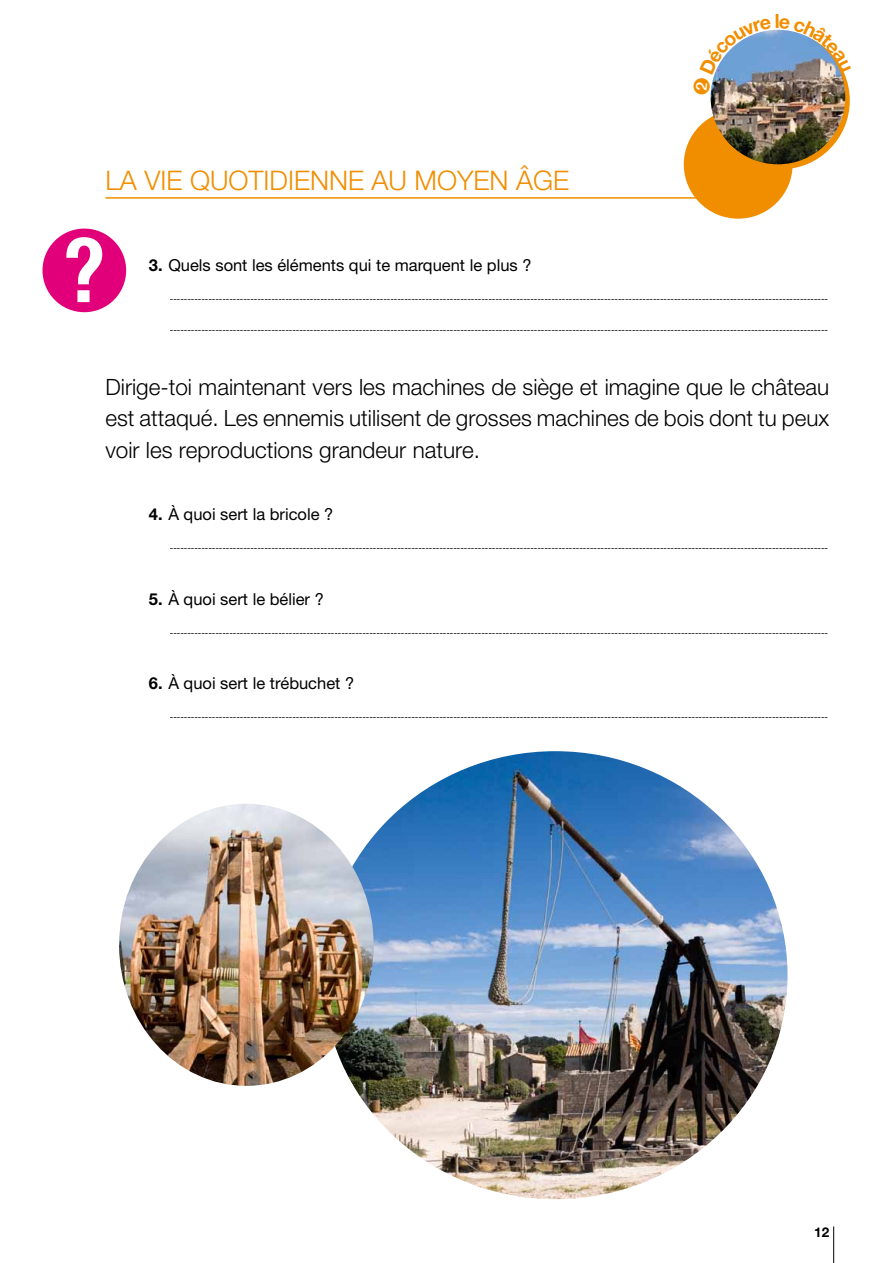
<style>
.page{position:relative;width:893px;height:1263px;background:#fff}
.page>*{position:absolute;margin:0;border:0;box-sizing:border-box;transform-origin:0 0}
.t1{font:700 condensed 90px "Helvetica Neue";color:#fff}
.t2{font:300 27px "Helvetica Neue";letter-spacing:.11em;color:#f18e00}
.t3{font:300 22.5px/31.5px "Helvetica Neue";color:#000;text-align:justify}
.t4{font:16.5px "Helvetica Neue";color:#000}
.t5{font:700 13.5px "Helvetica Neue";color:#000}
.t6{font:9px "Helvetica Neue";color:#000}
.s1{font-weight:700}
</style>
<div class="page">
<hr style="left:833px;top:1226px;width:1px;height:37px;background:#000">
<div style="left:43px;top:229px;width:83px;height:83px;background:#e2007a;border-radius:50%"></div>
<div style="left:684px;top:110px;width:109px;height:109px;background:#f18e00;border-radius:50%"></div>
<svg style="left:712px;top:32px;width:138px;height:137px"></svg>
<hr style="left:105px;top:197px;width:596px;height:2px;background:#f18e00">
<img style="left:711px;top:30px;width:134px;height:134px;border-radius:67px">
<img style="left:353px;top:751px;width:434px;height:448px">
<img style="left:119px;top:804px;width:255px;height:282px">
<img style="left:710px;top:29px;width:140px;height:67px">
<h2 class="t2" style="left:105px;top:164px;width:465px">La vie quotidienne au Moyen Âge</h2>
<h1 class="t1" style="left:63px;top:216px;width:44px">?</h1>
<h3 class="t4" style="left:149px;top:255px;width:384px"><span class="s1">3.</span> Quels sont les éléments qui te marquent le plus ?</h3>
<p class="t6" style="left:170px;top:293px;width:660px">--------------------------------------------------------------------------------------------------------------------------------------------------------------------------------------------</p>
<p class="t6" style="left:170px;top:324px;width:660px">--------------------------------------------------------------------------------------------------------------------------------------------------------------------------------------------</p>
<h3 class="t3" style="left:105px;top:371px;width:725px">Dirige-toi maintenant vers les machines de siège et imagine que le château est attaqué. Les ennemis utilisent de grosses machines de bois dont tu peux voir les reproductions grandeur nature.</h3>
<h3 class="t4" style="left:149px;top:504px;width:186px"><span class="s1">4.</span> À quoi sert la bricole ?</h3>
<p class="t6" style="left:170px;top:543px;width:660px">--------------------------------------------------------------------------------------------------------------------------------------------------------------------------------------------</p>
<h3 class="t4" style="left:149px;top:589px;width:177px"><span class="s1">5.</span> À quoi sert le bélier ?</h3>
<p class="t6" style="left:170px;top:627px;width:660px">--------------------------------------------------------------------------------------------------------------------------------------------------------------------------------------------</p>
<h3 class="t4" style="left:149px;top:673px;width:207px"><span class="s1">6.</span> À quoi sert le trébuchet ?</h3>
<p class="t6" style="left:170px;top:712px;width:660px">--------------------------------------------------------------------------------------------------------------------------------------------------------------------------------------------</p>
<h3 class="t5" style="left:814px;top:1224px;width:17px">12</h3>
</div>
